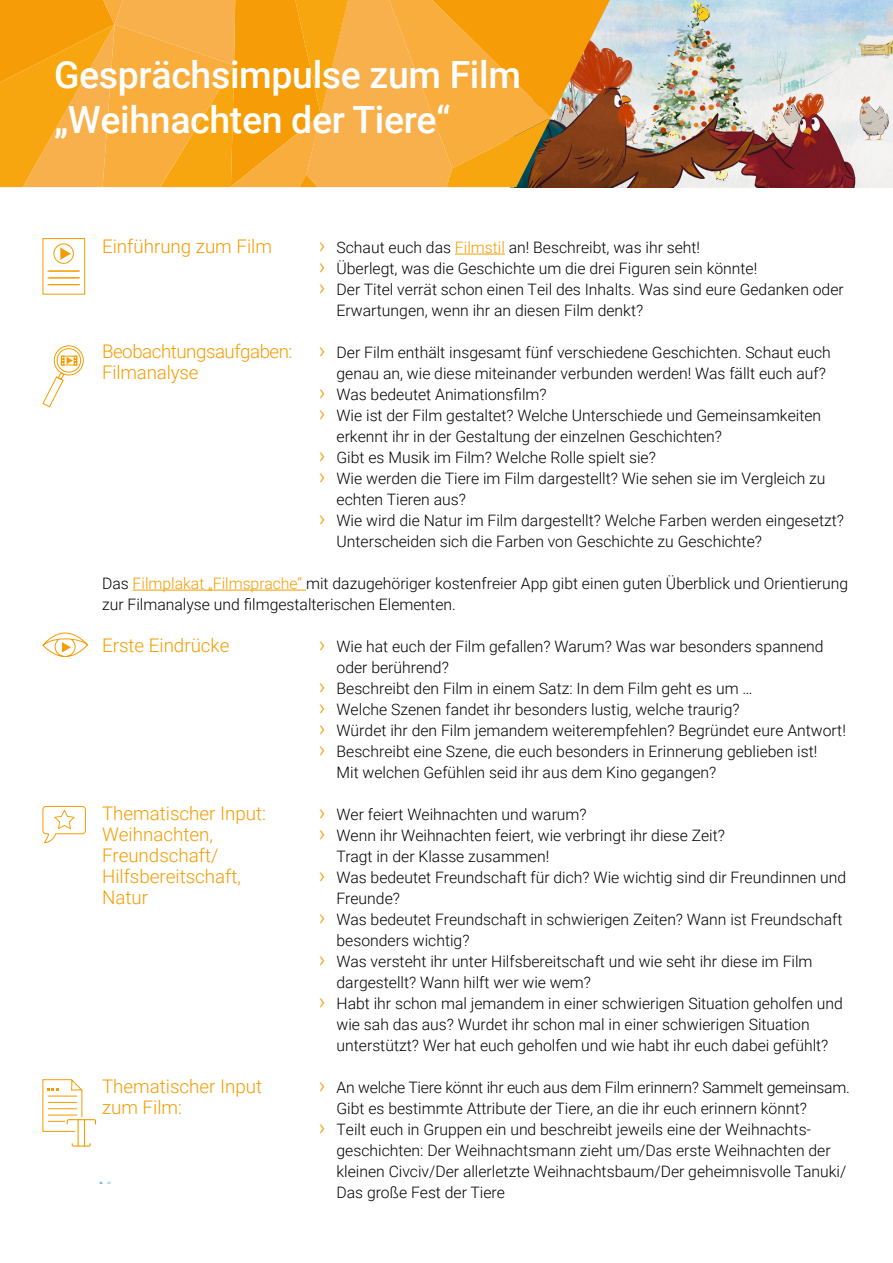
<style>
.page{position:relative;width:893px;height:1263px;background:#fff}
.page>*{position:absolute;margin:0;border:0;box-sizing:border-box;transform-origin:0 0}
.t1{font:500 37.5px/45px "Roboto";letter-spacing:-.01em;color:#fff}
.t2{font:300 18.75px/21px "Roboto";color:#f59c00}
.t3{font:300 18.75px/21px "Roboto";letter-spacing:-.025em;color:#f59c00}
.t4{font:300 15.75px/21px "Roboto";color:#000}
.s1{font-size:22.5px;color:#f59c00}
.s2{color:#f59c00}
</style>
<div class="page">
<img style="left:616px;top:0;width:277px;height:187px">
<svg style="left:0;top:0;width:616px;height:187px;background:#f0a22b"></svg>
<img style="left:98px;top:1181px;width:13px;height:3px">
<svg style="left:42px;top:238px;width:43px;height:57px"></svg>
<svg style="left:42px;top:345px;width:42px;height:63px"></svg>
<svg style="left:42px;top:632px;width:46px;height:25px"></svg>
<svg style="left:42px;top:806px;width:44px;height:37px"></svg>
<svg style="left:42px;top:1079px;width:55px;height:68px"></svg>
<hr style="left:455px;top:254px;width:50px;height:1px;background:#f59c00">
<hr style="left:133px;top:590px;width:173px;height:1px;background:#f59c00">
<h1 class="t1" style="left:54px;top:51px;width:468px">Gesprächsimpulse zum Film „Weihnachten der Tiere“</h1>
<p class="t2" style="left:102px;top:235px;width:171px">Einführung zum Film</p>
<p class="t4" style="left:319px;top:236px;width:383px"><span class="s1">›</span> Schaut euch das <span class="s2">Filmstil</span> an! Beschreibt, was ihr seht!</p>
<p class="t4" style="left:319px;top:257px;width:440px"><span class="s1">›</span> Überlegt, was die Geschichte um die drei Figuren sein könnte!</p>
<p class="t4" style="left:319px;top:278px;width:526px"><span class="s1">›</span> Der Titel verrät schon einen Teil des Inhalts. Was sind eure Gedanken oder</p>
<p class="t4" style="left:337px;top:299px;width:308px">Erwartungen, wenn ihr an diesen Film denkt?</p>
<p class="t4" style="left:319px;top:341px;width:513px"><span class="s1">›</span> Der Film enthält insgesamt fünf verschiedene Geschichten. Schaut euch</p>
<p class="t4" style="left:337px;top:362px;width:491px">genau an, wie diese miteinander verbunden werden! Was fällt euch auf?</p>
<p class="t4" style="left:319px;top:383px;width:229px"><span class="s1">›</span> Was bedeutet Animationsfilm?</p>
<p class="t4" style="left:319px;top:404px;width:504px"><span class="s1">›</span> Wie ist der Film gestaltet? Welche Unterschiede und Gemeinsamkeiten</p>
<p class="t4" style="left:337px;top:425px;width:387px">erkennt ihr in der Gestaltung der einzelnen Geschichten?</p>
<p class="t4" style="left:319px;top:446px;width:338px"><span class="s1">›</span> Gibt es Musik im Film? Welche Rolle spielt sie?</p>
<p class="t4" style="left:319px;top:467px;width:508px"><span class="s1">›</span> Wie werden die Tiere im Film dargestellt? Wie sehen sie im Vergleich zu</p>
<p class="t4" style="left:337px;top:488px;width:131px">echten Tieren aus?</p>
<p class="t4" style="left:319px;top:509px;width:526px"><span class="s1">›</span> Wie wird die Natur im Film dargestellt? Welche Farben werden eingesetzt?</p>
<p class="t4" style="left:337px;top:530px;width:427px">Unterscheiden sich die Farben von Geschichte zu Geschichte?</p>
<p class="t4" style="left:102px;top:572px;width:748px">Das <span class="s2">Filmplakat „Filmsprache“</span> mit dazugehöriger kostenfreier App gibt einen guten Überblick und Orientierung zur Filmanalyse und filmgestalterischen Elementen.</p>
<p class="t4" style="left:319px;top:635px;width:506px"><span class="s1">›</span> Wie hat euch der Film gefallen? Warum? Was war besonders spannend</p>
<p class="t4" style="left:337px;top:656px;width:114px">oder berührend?</p>
<p class="t4" style="left:319px;top:677px;width:435px"><span class="s1">›</span> Beschreibt den Film in einem Satz: In dem Film geht es um …</p>
<p class="t4" style="left:319px;top:698px;width:422px"><span class="s1">›</span> Welche Szenen fandet ihr besonders lustig, welche traurig?</p>
<p class="t4" style="left:319px;top:719px;width:528px"><span class="s1">›</span> Würdet ihr den Film jemandem weiterempfehlen? Begründet eure Antwort!</p>
<p class="t4" style="left:319px;top:740px;width:500px"><span class="s1">›</span> Beschreibt eine Szene, die euch besonders in Erinnerung geblieben ist!</p>
<p class="t4" style="left:337px;top:761px;width:381px">Mit welchen Gefühlen seid ihr aus dem Kino gegangen?</p>
<p class="t4" style="left:319px;top:803px;width:269px"><span class="s1">›</span> Wer feiert Weihnachten und warum?</p>
<p class="t4" style="left:319px;top:824px;width:408px"><span class="s1">›</span> Wenn ihr Weihnachten feiert, wie verbringt ihr diese Zeit?</p>
<p class="t4" style="left:337px;top:845px;width:214px">Tragt in der Klasse zusammen!</p>
<p class="t4" style="left:319px;top:866px;width:529px"><span class="s1">›</span> Was bedeutet Freundschaft für dich? Wie wichtig sind dir Freundinnen und</p>
<p class="t4" style="left:337px;top:887px;width:65px">Freunde?</p>
<p class="t4" style="left:319px;top:908px;width:525px"><span class="s1">›</span> Was bedeutet Freundschaft in schwierigen Zeiten? Wann ist Freundschaft</p>
<p class="t4" style="left:337px;top:929px;width:134px">besonders wichtig?</p>
<p class="t4" style="left:319px;top:950px;width:495px"><span class="s1">›</span> Was versteht ihr unter Hilfsbereitschaft und wie seht ihr diese im Film</p>
<p class="t4" style="left:337px;top:971px;width:256px">dargestellt? Wann hilft wer wie wem?</p>
<p class="t4" style="left:319px;top:992px;width:526px"><span class="s1">›</span> Habt ihr schon mal jemandem in einer schwierigen Situation geholfen und</p>
<p class="t4" style="left:337px;top:1013px;width:475px">wie sah das aus? Wurdet ihr schon mal in einer schwierigen Situation</p>
<p class="t4" style="left:337px;top:1034px;width:493px">unterstützt? Wer hat euch geholfen und wie habt ihr euch dabei gefühlt?</p>
<p class="t4" style="left:319px;top:1076px;width:532px"><span class="s1">›</span> An welche Tiere könnt ihr euch aus dem Film erinnern? Sammelt gemeinsam.</p>
<p class="t4" style="left:337px;top:1097px;width:472px">Gibt es bestimmte Attribute der Tiere, an die ihr euch erinnern könnt?</p>
<p class="t4" style="left:319px;top:1118px;width:494px"><span class="s1">›</span> Teilt euch in Gruppen ein und beschreibt jeweils eine der Weihnachts-</p>
<p class="t4" style="left:337px;top:1139px;width:496px">geschichten: Der Weihnachtsmann zieht um/Das erste Weihnachten der</p>
<p class="t4" style="left:337px;top:1160px;width:511px">kleinen Civciv/Der allerletzte Weihnachtsbaum/Der geheimnisvolle Tanuki/</p>
<p class="t4" style="left:337px;top:1181px;width:170px">Das große Fest der Tiere</p>
<p class="t3" style="left:102px;top:340px;width:192px">Beobachtungsaufgaben:<br>Filmanalyse</p>
<p class="t2" style="left:102px;top:634px;width:129px">Erste Eindrücke</p>
<p class="t2" style="left:102px;top:802px;width:165px">Thematischer Input:<br>Weihnachten,<br>Freundschaft/<br>Hilfsbereitschaft,<br>Natur</p>
<p class="t2" style="left:102px;top:1075px;width:162px">Thematischer Input zum Film:</p>
</div>
